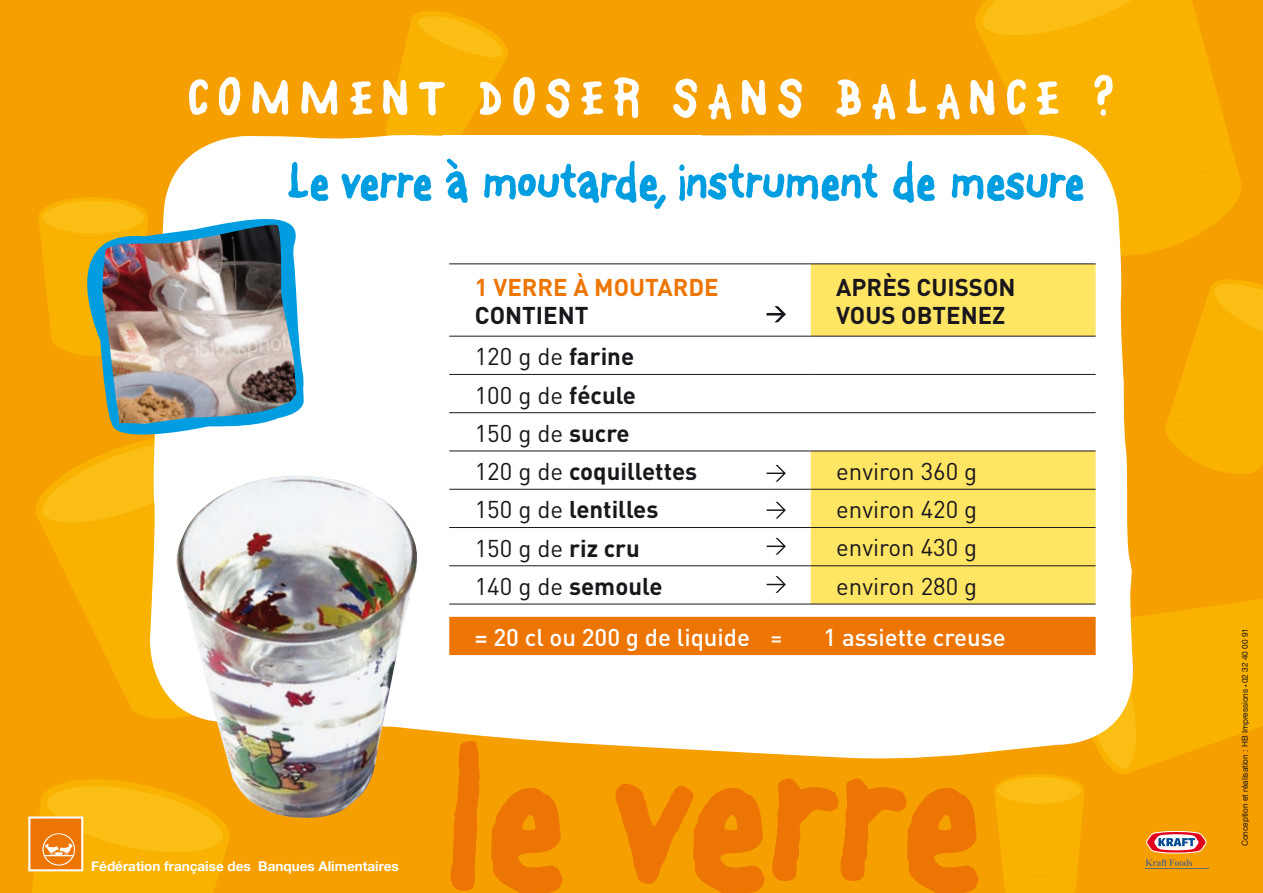
<style>
.page{position:relative;width:1263px;height:893px;background:#f59f00}
.page>*{position:absolute;margin:0;border:0;box-sizing:border-box;transform-origin:0 0}
.t1{font:223.95px "Font On A Stick";color:#ed7504}
.t2{font:55.5px "Font On A Stick";color:#009ee0}
.t3{font:54px "Font On A Stick";letter-spacing:.195em;color:#fff}
.t4{font:700 24px/38.2px "DIN";color:#1a171c}
.t5{font:24px "DIN";color:#1a171c}
.t6{font:500 24px "DIN";color:#fff}
.t7{font:700 24px "DIN";color:#ed7504}
.t8{font:700 13.5px "Helvetica Neue";color:#fff}
.t9{font:8.25px "Helvetica Neue";color:#1a171c}
.s1{font-weight:400}
.s2{font-weight:700}
.s3{font-size:5.25px}
</style>
<div class="page">
<svg style="left:386px;top:11px;width:123px;height:123px"></svg>
<svg style="left:40px;top:199px;width:106px;height:37px"></svg>
<div style="left:38px;top:197px;width:110px;height:41px;border:4px solid #f9b200;border-radius:50%"></div>
<svg style="left:996px;top:775px;width:87px;height:30px"></svg>
<div style="left:994px;top:774px;width:90px;height:33px;border:3px solid #f9b200;border-radius:50%"></div>
<svg style="left:994px;top:791px;width:90px;height:102px;background:#f8b001"></svg>
<svg style="left:47px;top:537px;width:100px;height:159px;fill:#f9b200"></svg>
<svg style="left:126px;top:636px;width:21px;height:81px;background:#f8b000"></svg>
<svg style="left:1165px;top:279px;width:98px;height:195px"></svg>
<svg style="left:988px;top:0;width:248px;height:163px;fill:#f9b200"></svg>
<svg style="left:975px;top:0;width:206px;height:52px;background:#f9b507"></svg>
<svg style="left:1135px;top:163px;width:107px;height:92px"></svg>
<div style="left:147px;top:134px;width:988px;height:599px;background:#fff"></div>
<svg style="left:811px;top:265px;width:285px;height:311px;background:#fded9b"></svg>
<hr style="left:449px;top:336px;width:362px;height:1px;background:#1a171c">
<hr style="left:449px;top:374px;width:362px;height:1px;background:#1a171c">
<hr style="left:449px;top:412px;width:362px;height:1px;background:#1a171c">
<hr style="left:449px;top:451px;width:362px;height:1px;background:#1a171c">
<hr style="left:449px;top:489px;width:362px;height:1px;background:#1a171c">
<hr style="left:449px;top:527px;width:362px;height:1px;background:#1a171c">
<hr style="left:811px;top:527px;width:285px;height:1px;background:#1a171c">
<hr style="left:449px;top:565px;width:362px;height:1px;background:#1a171c">
<hr style="left:811px;top:565px;width:285px;height:1px;background:#1a171c">
<hr style="left:811px;top:336px;width:285px;height:1px;background:#1a171c">
<hr style="left:811px;top:374px;width:285px;height:1px;background:#1a171c">
<hr style="left:811px;top:412px;width:285px;height:1px;background:#1a171c">
<hr style="left:811px;top:451px;width:285px;height:1px;background:#1a171c">
<hr style="left:811px;top:489px;width:285px;height:1px;background:#1a171c">
<hr style="left:449px;top:264px;width:362px;height:1px;background:#1a171c">
<hr style="left:811px;top:264px;width:285px;height:1px;background:#1a171c">
<div style="left:665px;top:278px;width:151px;height:204px;background:#fff"></div>
<svg style="left:767px;top:502px;width:19px;height:16px"></svg>
<svg style="left:767px;top:538px;width:19px;height:17px"></svg>
<svg style="left:449px;top:576px;width:814px;height:198px;background:#f9cf8a"></svg>
<svg style="left:28px;top:779px;width:202px;height:114px;background:#f7ae0b"></svg>
<div style="left:28px;top:816px;width:55px;height:55px;border:2px solid #fff"></div>
<hr style="left:1145px;top:868px;width:64px;height:1px;background:#6c6c6e">
<svg style="left:1145px;top:831px;width:61px;height:35px"></svg>
<svg style="left:36px;top:218px;width:263px;height:319px"></svg>
<img style="left:78px;top:208px;width:229px;height:235px">
<img style="left:173px;top:476px;width:248px;height:346px">
<h3 class="t3" style="left:187px;top:64px;width:927px">Comment doser sans balance ?</h3>
<h2 class="t2" style="left:288px;top:147px;width:798px">Le verre à moutarde, instrument de mesure</h2>
<p class="t8" style="left:91px;top:858px;width:309px">Fédération française des Banques Alimentaires</p>
<p class="t7" style="left:475px;top:271px;width:245px">1 VERRE À MOUTARDE</p>
<p class="t4" style="left:475px;top:296px;width:115px">CONTIENT</p>
<p class="t4" style="left:475px;top:336px;width:224px"><span class="s1">120 g de</span> FARINE<br><span class="s1">100 g de</span> FÉCULE<br><span class="s1">150 g de</span> SUCRE<br><span class="s1">120 g de</span> COQUILLETTES</p>
<p class="t4" style="left:836px;top:271px;width:181px;line-height:28.8px">APRÈS CUISSON<br>VOUS OBTENEZ</p>
<p class="t5" style="left:836px;top:456px;width:143px">environ 360 g</p>
<p class="t4" style="left:475px;top:489px;width:185px"><span class="s1">150 g de</span> LENTILLES</p>
<p class="t5" style="left:836px;top:494px;width:143px">environ 420 g</p>
<p class="t5" style="left:475px;top:533px;width:167px">150 g de <span class="s2">RIZ CRU</span></p>
<p class="t5" style="left:836px;top:533px;width:143px">environ 430 g</p>
<p class="t4" style="left:475px;top:566px;width:189px"><span class="s1">140 g de</span> SEMOULE</p>
<p class="t5" style="left:836px;top:571px;width:143px">environ 280 g</p>
<p class="t6" style="left:475px;top:622px;width:277px">= 20 cl ou 200 g de liquide</p>
<p class="t6" style="left:823px;top:622px;width:184px">1 assiette creuse</p>
<p class="t9" style="left:1240px;top:846px;width:219px;rotate:-90deg">Conception et réalisation : HB Impressions <span class="s3">•</span> 02 32 40 00 91</p>
<h1 class="t1" style="left:442px;top:674px;width:542px">le verre</h1>
</div>
